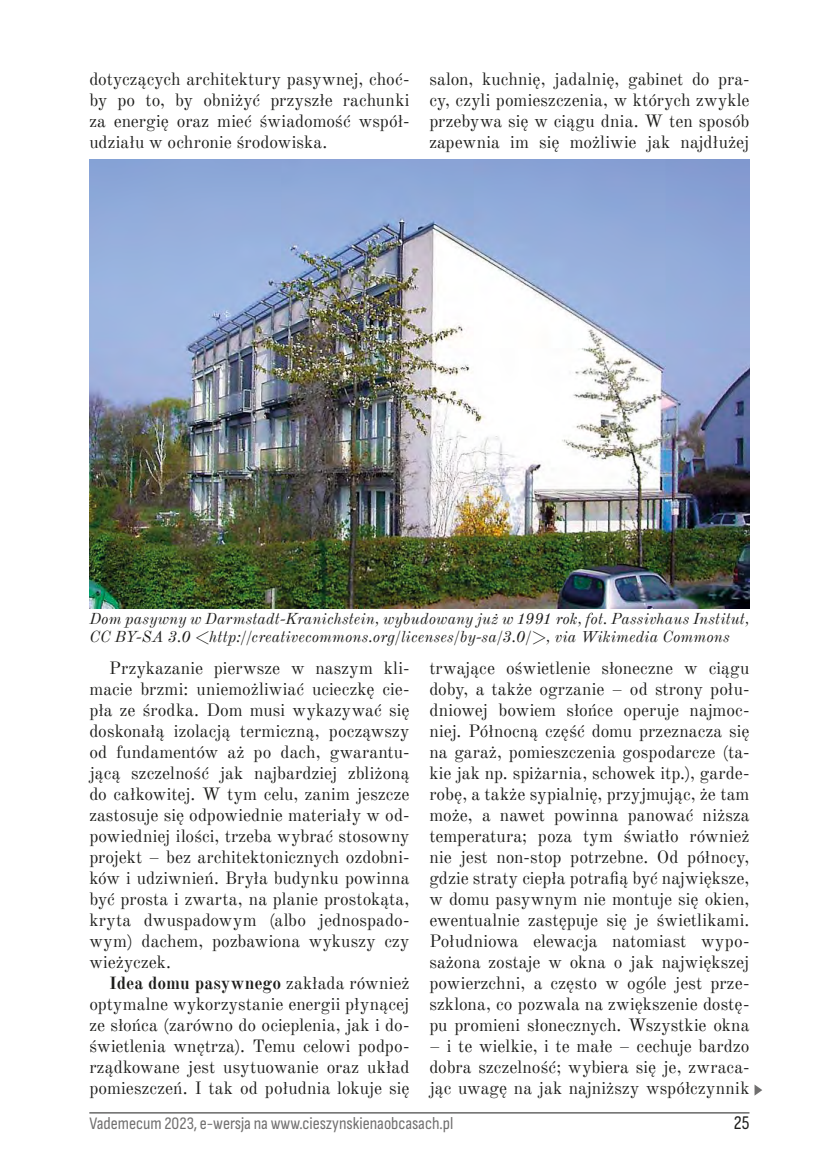
<style>
.page{position:relative;width:819px;height:1166px;background:#fff}
.page>*{position:absolute;margin:0;border:0;box-sizing:border-box;transform-origin:0 0}
.t1{font:19.25px "Sofia Sans Condensed";color:#1d1d1b}
.Tekst{font:17.5px/21px "Old Standard TT";letter-spacing:.005em;color:#1d1d1b;text-align:justify}
._6_Tekst_1{font:17.5px/21px "Old Standard TT";letter-spacing:.005em;color:#1d1d1b;text-align:justify}
.t2{font:17.5px "Sofia Sans Condensed";color:#706f6f}
.Foto{font:italic 15.75px/17.5px "Old Standard TT";letter-spacing:.01em;color:#1d1d1b}
.s1{font-weight:700}
</style>
<div class="page">
<hr style="left:89px;top:1112px;width:660px;height:1px;background:#1d1d1b">
<img style="left:89px;top:159px;width:660px;height:450px">
<svg style="left:754px;top:1084px;width:8px;height:11px"></svg>
<p class="_6_Tekst_1" style="left:89px;top:67px;width:321px">dotyczących architektury pasywnej, choć&shy;by po to, by obniżyć przyszłe rachunki za energię oraz mieć świadomość współ&shy;udziału w ochronie środowiska.</p>
<p class="Tekst" style="left:429px;top:67px;width:321px">salon, kuchnię, jadalnię, gabinet do pra&shy;cy, czyli pomieszczenia, w których zwykle przebywa się w ciągu dnia. W ten sposób zapewnia im się możliwie jak najdłużej</p>
<p class="Foto" style="left:89px;top:609px;width:661px">Dom pasywny w Darmstadt-Kranichstein, wybudowany już w 1991 rok, fot. Passivhaus Institut,<br>CC BY-SA 3.0 &lt;http://creativecommons.org/licenses/by-sa/3.0/&gt;, via Wikimedia Commons</p>
<p class="Tekst" style="left:89px;top:656px;width:321px;text-indent:20px">Przykazanie pierwsze w naszym kli&shy;macie brzmi: uniemożliwiać ucieczkę cie&shy;pła ze środka. Dom musi wykazywać się doskonałą izolacją termiczną, począwszy od fundamentów aż po dach, gwarantu&shy;jącą szczelność jak najbardziej zbliżoną do całkowitej. W tym celu, zanim jeszcze zastosuje się odpowiednie materiały w od&shy;powiedniej ilości, trzeba wybrać stosowny projekt – bez architektonicznych ozdobni&shy;ków i udziwnień. Bryła budynku powinna być prosta i zwarta, na planie prostokąta, kryta dwuspadowym (albo jednospado&shy;wym) dachem, pozbawiona wykuszy czy wieżyczek.</p>
<p class="Tekst" style="left:89px;top:971px;width:321px;text-indent:20px"><span class="s1">Idea domu pasywnego</span> zakłada również optymalne wykorzystanie energii płynącej ze słońca (zarówno do ocieplenia, jak i do&shy;świetlenia wnętrza). Temu celowi podpo&shy;rządkowane jest usytuowanie oraz układ pomieszczeń. I tak od południa lokuje się</p>
<p class="Tekst" style="left:429px;top:656px;width:321px">trwające oświetlenie słoneczne w ciągu doby, a także ogrzanie – od strony połu&shy;dniowej bowiem słońce operuje najmoc&shy;niej. Północną część domu przeznacza się na garaż, pomieszczenia gospodarcze (ta&shy;kie jak np. spiżarnia, schowek itp.), garde&shy;robę, a także sypialnię, przyjmując, że tam może, a nawet powinna panować niższa temperatura; poza tym światło również nie jest non-stop potrzebne. Od północy, gdzie straty ciepła potrafią być największe, w domu pasywnym nie montuje się okien, ewentualnie zastępuje się je świetlikami.<br>Południowa elewacja natomiast wypo&shy;sażona zostaje w okna o jak największej powierzchni, a często w ogóle jest prze&shy;szklona, co pozwala na zwiększenie dostę&shy;pu promieni słonecznych. Wszystkie okna</p>
<p class="Tekst" style="left:429px;top:1035px;width:321px">– i te wielkie, i te małe – cechuje bardzo dobra szczelność; wybiera się je, zwraca&shy;jąc uwagę na jak najniższy współczynnik</p>
<p class="t2" style="left:89px;top:1113px;width:365px">Vademecum 2023, e-wersja na www.cieszynskienaobcasach.pl</p>
<p class="t1" style="left:733px;top:1112px;width:17px">25</p>
</div>
